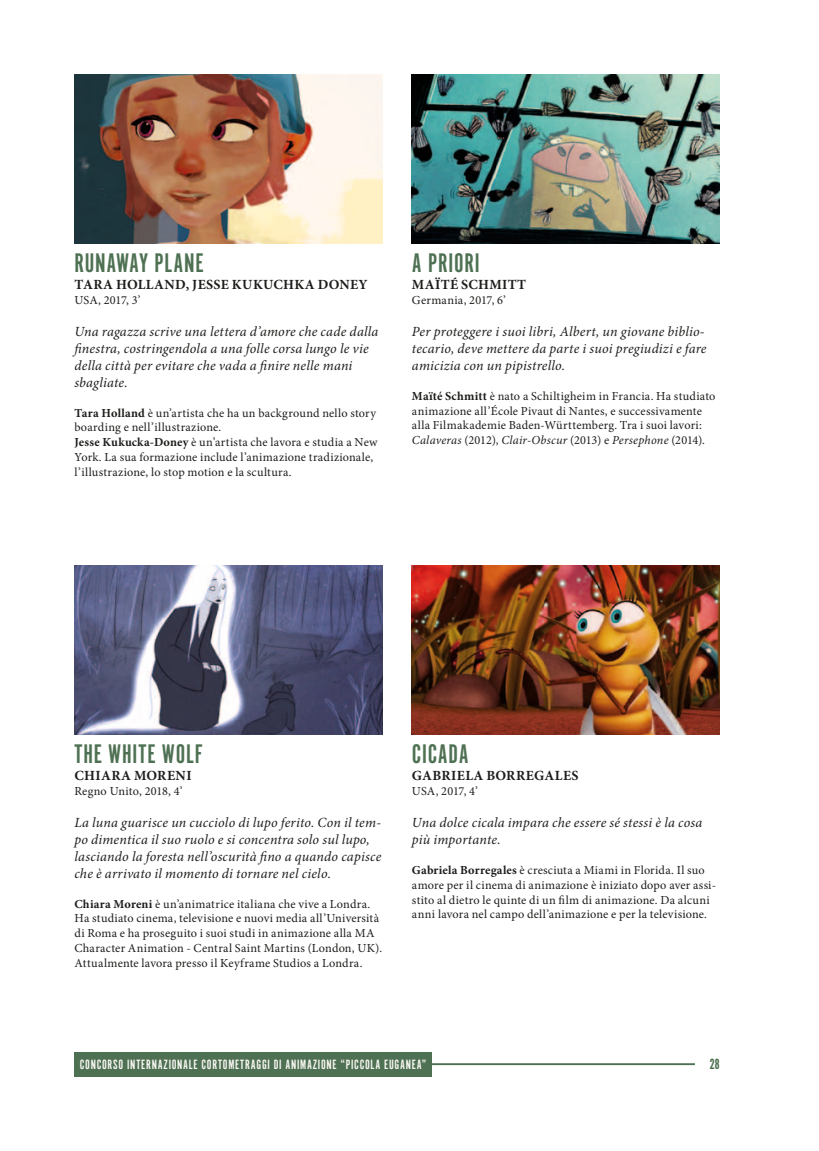
<style>
.page{position:relative;width:819px;height:1151px;background:#fff}
.page>*{position:absolute;margin:0;border:0;box-sizing:border-box;transform-origin:0 0}
.t1{font:28px "Alternate Got No 1 D";letter-spacing:.025em;color:#4f7153}
.t2{font:italic 14px/16.8px "Minion Pro";letter-spacing:.015em;color:#1d1d1b}
.t3{font:700 14px "Minion Pro";letter-spacing:.025em;color:#1d1d1b}
.t4{font:14px "Alternate Got No 1 D";letter-spacing:.05em;color:#faf8f4}
.t5{font:14px "League Gothic";color:#4f7153}
.t6{font:12.25px/14.7px "Minion Pro";letter-spacing:.02em;color:#1d1d1b}
.s1{font-weight:700}
.s2{font-style:italic}
</style>
<div class="page">
<img style="left:74px;top:74px;width:308px;height:169px">
<img style="left:74px;top:566px;width:308px;height:168px">
<img style="left:412px;top:74px;width:307px;height:169px">
<img style="left:412px;top:566px;width:307px;height:168px">
<hr style="left:74px;top:1063px;width:620px;height:2px;background:#4f7153">
<div style="left:74px;top:1052px;width:358px;height:24px;background:#4f7153"></div>
<h1 class="t1" style="left:74px;top:248px;width:91px">RUNAWAYPLANE</h1>
<p class="t3" style="left:74px;top:274px;width:74px">Tara Holland</p>
<p class="t3" style="left:186px;top:274px;width:21px">, Jesse</p>
<p class="t3" style="left:232px;top:274px;width:137px">Kukuchka Doney</p>
<p class="t6" style="left:74px;top:293px;width:67px">USA, 2017, 3’</p>
<p class="t2" style="left:74px;top:323px;width:305px">Una ragazza scrive una lettera d’amore che cade dalla finestra, costringendola a una folle corsa lungo le vie della città per evitare che vada a finire nelle mani sbagliate.</p>
<p class="t6" style="left:74px;top:405px;width:304px"><span class="s1">Tara Holland</span> è un’artista che ha un background nello story boarding e nell’illustrazione.<br><span class="s1">Jesse Kukucka-Doney</span> è un’artista che lavora e studia a New York. La sua formazione include l’animazione tradizionale, l’illustrazione, lo stop motion e la scultura.</p>
<h1 class="t1" style="left:412px;top:248px;width:26px">A PRIORI</h1>
<p class="t3" style="left:412px;top:274px;width:116px">Maïté Schmitt</p>
<p class="t6" style="left:412px;top:293px;width:95px">Germania, 2017, 6’</p>
<p class="t2" style="left:412px;top:323px;width:296px">Per proteggere i suoi libri, Albert, un giovane biblio&shy;tecario, deve mettere da parte i suoi pregiudizi e fare amicizia con un pipistrello.</p>
<p class="t6" style="left:412px;top:389px;width:305px"><span class="s1">Maïté Schmitt</span> è nato a Schiltigheim in Francia. Ha studiato animazione all’École Pivaut di Nantes, e successivamente alla Filmakademie Baden-Württemberg. Tra i suoi lavori:<br><span class="s2">Calaveras</span> (2012), <span class="s2">Clair-Obscur</span> (2013) e <span class="s2">Persephone</span> (2014).</p>
<h1 class="t1" style="left:74px;top:739px;width:111px">THE WHITE WOLF</h1>
<p class="t3" style="left:74px;top:766px;width:119px">Chiara Moreni</p>
<p class="t6" style="left:74px;top:784px;width:109px">Regno Unito, 2018, 4’</p>
<p class="t2" style="left:74px;top:814px;width:308px">La luna guarisce un cucciolo di lupo ferito. Con il tem&shy;po dimentica il suo ruolo e si concentra solo sul lupo, lasciando la foresta nell’oscurità fino a quando capisce che è arrivato il momento di tornare nel cielo.</p>
<p class="t6" style="left:74px;top:896px;width:309px"><span class="s1">Chiara Moreni</span> è un’animatrice italiana che vive a Londra.<br>Ha studiato cinema, televisione e nuovi media all’Università di Roma e ha proseguito i suoi studi in animazione alla MA Character Animation - Central Saint Martins (London, UK).<br>Attualmente lavora presso il Keyframe Studios a Londra.</p>
<h1 class="t1" style="left:412px;top:739px;width:57px">CICADA</h1>
<p class="t3" style="left:412px;top:766px;width:55px">Gabriela</p>
<p class="t3" style="left:486px;top:766px;width:68px">Borregales</p>
<p class="t6" style="left:412px;top:784px;width:67px">USA, 2017, 4’</p>
<p class="t2" style="left:412px;top:814px;width:292px">Una dolce cicala impara che essere sé stessi è la cosa più importante.</p>
<p class="t6" style="left:412px;top:863px;width:305px"><span class="s1">Gabriela Borregales</span> è cresciuta a Miami in Florida. Il suo amore per il cinema di animazione è iniziato dopo aver assi&shy;stito al dietro le quinte di un film di animazione. Da alcuni anni lavora nel campo dell’animazione e per la televisione.</p>
<p class="t4" style="left:80px;top:1057px;width:29px">CONCORSO</p>
<p class="t4" style="left:127px;top:1057px;width:6px">INTERNAZIONALE</p>
<p class="t4" style="left:201px;top:1057px;width:12px">CORTOMETRAGGI</p>
<p class="t4" style="left:274px;top:1057px;width:18px">DI ANIMAZIONE</p>
<p class="t4" style="left:340px;top:1057px;width:50px">“PICCOLA EUGANEA</p>
<p class="t4" style="left:422px;top:1057px;width:6px">”</p>
<p class="t5" style="left:709px;top:1056px;width:11px">28</p>
</div>
